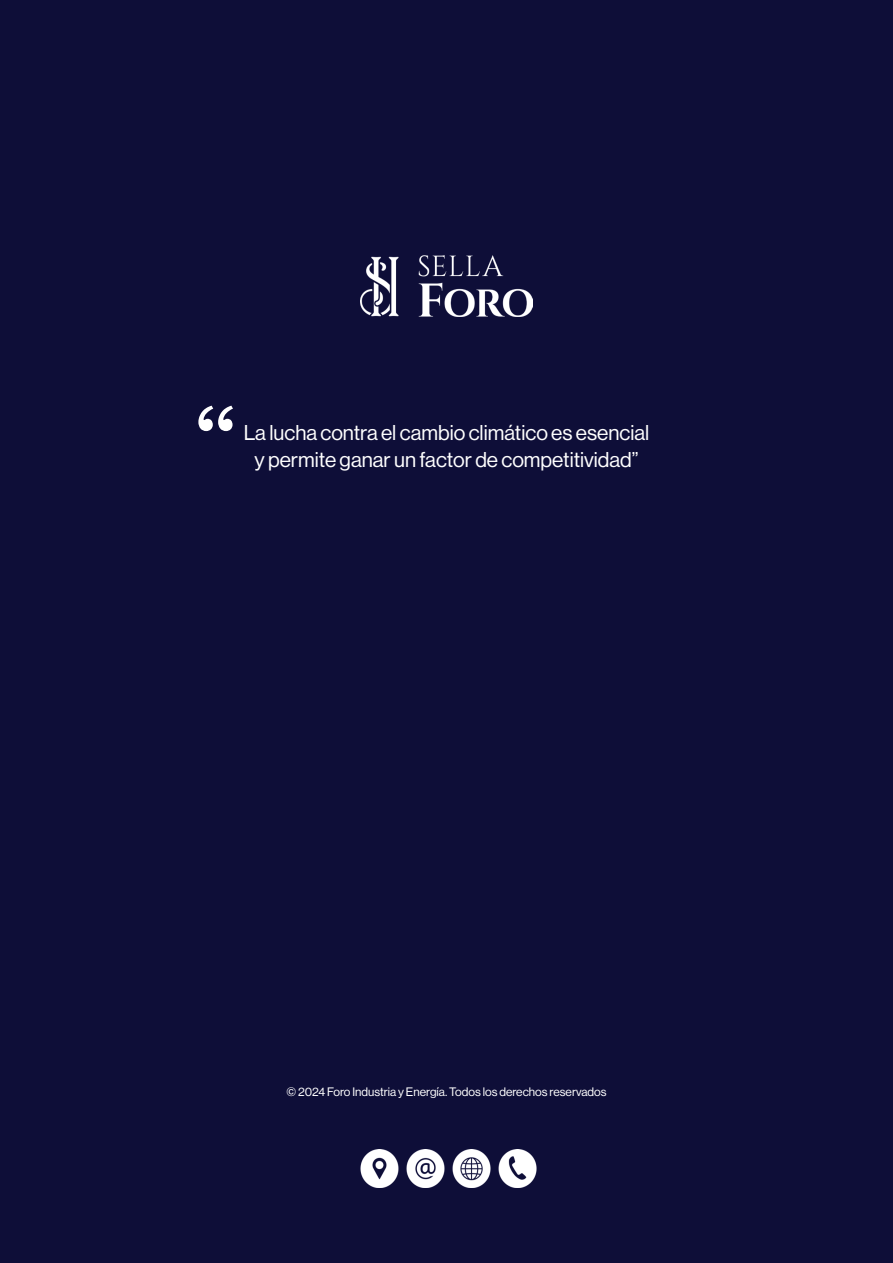
<style>
.page{position:relative;width:893px;height:1263px;background:#0e0e38}
.page>*{position:absolute;margin:0;border:0;box-sizing:border-box;transform-origin:0 0}
.t1{font:105px "Majerit Deck";color:#fff}
.t2{font:21px "N Haas Grotesk DS Pro 55 Rg";color:#fff}
.t3{font:12px "N Haas Grotesk DS Pro 55 Rg";color:#fff}
</style>
<div class="page">
<img style="left:355px;top:1150px;width:187px;height:37px">
<img style="left:360px;top:255px;width:173px;height:62px">
<h1 class="t1" style="left:194px;top:380px;width:45px">“</h1>
<p class="t2" style="left:244px;top:421px;width:407px">La lucha contra el cambio climático es esencial</p>
<p class="t2" style="left:254px;top:448px;width:386px">y permite ganar un factor de competitividad”</p>
<p class="t3" style="left:286px;top:1085px;width:322px">© 2024 Foro Industria y Energía. Todos los derechos reservados</p>
</div>
